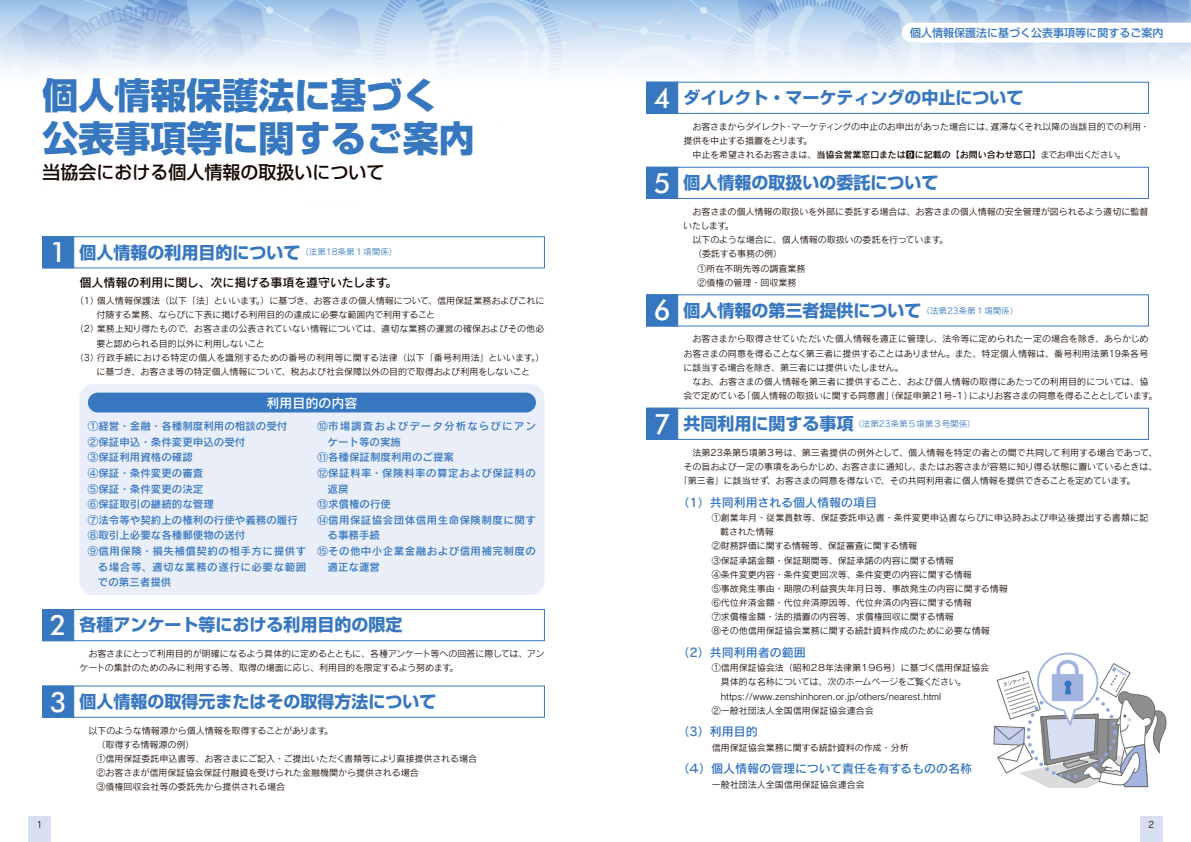
<style>
.page{position:relative;width:1191px;height:842px;background:#fff}
.page>*{position:absolute;margin:0;border:0;box-sizing:border-box;transform-origin:0 0}
.t1{font:800 36px/42.5px "Shin Go Pr 6";color:#3677c0}
.t2{font:500 18px "Shin Go Pr 6";color:#140700}
.t3{font:700 17px "Shin Go Pr 6";color:#3677c0}
.t4{font:13px "Rodin Pro DB";color:#fff}
.t5{font:12px "Rodin Pro DB";color:#3677c0}
.t6{font:12px "Rodin Pro DB";color:#140700}
.t7{font:500 11px "Shin Go Pr 6";color:#3677c0}
.t8{font:10.5px "Rodin Pro DB";color:#3677c0}
.t9{font:10.5px "Rodin Pro DB";letter-spacing:.05em;color:#3677c0}
.t10{font:10.5px "Rodin Pro DB";letter-spacing:.045em;color:#3677c0}
.t11{font:10.5px "Rodin Pro DB";letter-spacing:.055em;color:#3677c0}
.t12{font:10.5px "Rodin Pro DB";letter-spacing:.105em;color:#3677c0}
.t13{font:9px/14.2px "Rodin Pro M";color:#140700}
.t14{font:9px "Rodin Pro M";letter-spacing:.02em;color:#140700}
.t15{font:8.5px "Rodin Pro M";color:#3677c0}
.s1{font-family:"Futura BT";font-weight:500;font-size:28px;color:#fff}
.s2{font-family:"Rodin Pro DB"}
.s3{font-family:"Shin Go Pr 6";font-weight:700;font-size:17px}
</style>
<div class="page">
<svg style="left:0;top:0;width:1191px;height:91px"></svg>
<div style="left:79px;top:384px;width:465px;height:211px;background:#eaeef8;border-radius:14px"></div>
<div style="left:42px;top:236px;width:503px;height:32px;border:1px solid #3677c0"></div>
<div style="left:42px;top:236px;width:32px;height:32px;background:#3677c0;border:1px solid #3677c0"></div>
<div style="left:646px;top:82px;width:502px;height:32px;border:1px solid #3677c0"></div>
<div style="left:646px;top:82px;width:32px;height:32px;background:#3677c0;border:1px solid #3677c0"></div>
<div style="left:646px;top:167px;width:502px;height:32px;border:1px solid #3677c0"></div>
<div style="left:646px;top:167px;width:32px;height:32px;background:#3677c0;border:1px solid #3677c0"></div>
<div style="left:646px;top:294px;width:32px;height:32px;background:#3677c0;border:1px solid #3677c0"></div>
<div style="left:646px;top:408px;width:502px;height:32px;border:1px solid #3677c0"></div>
<div style="left:646px;top:408px;width:32px;height:32px;background:#3677c0;border:1px solid #3677c0"></div>
<div style="left:42px;top:609px;width:503px;height:32px;border:1px solid #3677c0"></div>
<div style="left:42px;top:609px;width:32px;height:32px;background:#3677c0;border:1px solid #3677c0"></div>
<div style="left:42px;top:686px;width:32px;height:31px;background:#3677c0;border:1px solid #3677c0"></div>
<div style="left:88px;top:393px;width:448px;height:19px;background:#3677c0;border-radius:10px"></div>
<img style="left:19px;top:54px;width:478px;height:37px">
<img style="left:34px;top:69px;width:449px;height:22px">
<svg style="left:993px;top:652px;width:174px;height:136px"></svg>
<div style="left:28px;top:816px;width:23px;height:26px;background:#d9dff3"></div>
<div style="left:1140px;top:816px;width:22px;height:26px;background:#d9dff3"></div>
<h1 class="t1" style="left:43px;top:74px;width:433px">個人情報保護法に基づく公表事項等に関するご案内</h1>
<h2 class="t2" style="left:43px;top:157px;width:343px">当協会における個人情報の取扱いについて</h2>
<h3 class="t3" style="left:50px;top:239px;width:349px"><span class="s1">1</span> 個人情報の利用目的について<sup>（法第18条第１項関係）</sup></h3>
<h3 class="t6" style="left:79px;top:274px;width:319px">個人情報の利用に関し、次に掲げる事項を遵守いたします。</h3>
<p class="t13" style="left:75px;top:293px;width:471px">（1）個人情報保護法（以下「法」といいます。）に基づき、お客さまの個人情報について、信用保証業務およびこれに</p>
<p class="t13" style="left:96px;top:307px;width:340px">付随する業務、ならびに下表に掲げる利用目的の達成に必要な範囲内で利用すること</p>
<p class="t13" style="left:75px;top:322px;width:471px">（2）業務上知り得たもので、お客さまの公表されていない情報については、適切な業務の運営の確保およびその他必</p>
<p class="t13" style="left:96px;top:336px;width:170px">要と認められる目的以外に利用しないこと</p>
<p class="t14" style="left:75px;top:352px;width:471px">（3）行政手続における特定の個人を識別するための番号の利用等に関する法律（以下「番号利用法」といいます。）</p>
<p class="t13" style="left:96px;top:364px;width:435px">に基づき、お客さま等の特定個人情報について、税および社会保障以外の目的で取得および利用をしないこと</p>
<h3 class="t4" style="left:266px;top:394px;width:92px">利用目的の内容</h3>
<p class="t8" style="left:88px;top:419px;width:201px">①経営・金融・各種制度利用の相談の受付</p>
<p class="t8" style="left:88px;top:435px;width:159px">②保証申込・条件変更申込の受付</p>
<p class="t8" style="left:88px;top:450px;width:106px">③保証利用資格の確認</p>
<p class="t8" style="left:88px;top:466px;width:117px">④保証・条件変更の審査</p>
<p class="t8" style="left:88px;top:482px;width:117px">⑤保証・条件変更の決定</p>
<p class="t8" style="left:88px;top:497px;width:127px">⑥保証取引の継続的な管理</p>
<p class="t8" style="left:88px;top:513px;width:211px">⑦法令等や契約上の権利の行使や義務の履行</p>
<p class="t8" style="left:88px;top:528px;width:159px">⑧取引上必要な各種郵便物の送付</p>
<p class="t9" style="left:88px;top:544px;width:220px">⑨信用保険・損失補償契約の相手方に提供す</p>
<p class="t11" style="left:98px;top:560px;width:210px">る場合等、適切な業務の遂行に必要な範囲</p>
<p class="t8" style="left:98px;top:575px;width:75px">での第三者提供</p>
<p class="t12" style="left:317px;top:419px;width:220px">⑩市場調査およびデータ分析ならびにアン</p>
<p class="t8" style="left:327px;top:435px;width:75px">ケート等の実施</p>
<p class="t8" style="left:317px;top:450px;width:138px">⑪各種保証制度利用のご提案</p>
<p class="t9" style="left:317px;top:466px;width:220px">⑫保証料率・保険料率の算定および保証料の</p>
<p class="t8" style="left:327px;top:482px;width:22px">返戻</p>
<p class="t8" style="left:317px;top:497px;width:75px">⑬求償権の行使</p>
<p class="t10" style="left:317px;top:513px;width:220px">⑭信用保証協会団体信用生命保険制度に関す</p>
<p class="t8" style="left:327px;top:528px;width:54px">る事務手続</p>
<p class="t10" style="left:317px;top:544px;width:220px">⑮その他中小企業金融および信用補完制度の</p>
<p class="t8" style="left:327px;top:560px;width:54px">適正な運営</p>
<h3 class="t3" style="left:50px;top:611px;width:354px"><span class="s1">2</span> 各種アンケート等における利用目的の限定</h3>
<p class="t13" style="left:79px;top:646px;width:466px">　お客さまにとって利用目的が明確になるよう具体的に定めるとともに、各種アンケート等への回答に際しては、アンケートの集計のためのみに利用する等、取得の場面に応じ、利用目的を限定するよう努めます。</p>
<h3 class="t3" style="left:50px;top:688px;width:388px"><span class="s1">3</span> 個人情報の取得元またはその取得方法について</h3>
<p class="t13" style="left:96px;top:723px;width:382px;text-indent:-17px">　以下のような情報源から個人情報を取得することがあります。<br>（取得する情報源の例）<br>①信用保証委託申込書等、お客さまにご記入・ご提出いただく書類等により直接提供される場合②お客さまが信用保証協会保証付融資を受けられた金融機関から提供される場合<br>③債権回収会社等の委託先から提供される場合</p>
<p class="t7" style="left:910px;top:24px;width:254px">個人情報保護法に基づく公表事項等に関するご案内</p>
<h3 class="t3" style="left:653px;top:84px;width:371px"><span class="s1">4</span> ダイレクト・マーケティングの中止について</h3>
<p class="t13" style="left:683px;top:119px;width:467px">　お客さまからダイレクト・マーケティングの中止のお申出があった場合には、遅滞なくそれ以降の当該目的での利用・提供を中止する措置をとります。<br>　中止を希望されるお客さまは、<span class="s2">当協会営業窓口または9に記載の【お問い合わせ窓口】</span>までお申出ください。</p>
<h3 class="t3" style="left:653px;top:169px;width:286px"><span class="s1">5</span> 個人情報の取扱いの委託について</h3>
<p class="t13" style="left:683px;top:204px;width:466px">　お客さまの個人情報の取扱いを外部に委託する場合は、お客さまの個人情報の安全管理が図られるよう適切に監督</p>
<p class="t13" style="left:683px;top:218px;width:52px">いたします。</p>
<p class="t13" style="left:683px;top:232px;width:266px">　以下のような場合に、個人情報の取扱いの委託を行っています。</p>
<p class="t13" style="left:693px;top:247px;width:91px">（委託する事務の例）</p>
<p class="t13" style="left:697px;top:261px;width:109px">①所在不明先等の調査業務</p>
<p class="t13" style="left:697px;top:275px;width:100px">②債権の管理・回収業務</p>
<h3 class="t3" style="left:653px;top:297px;width:366px"><span class="s1">6</span> 個人情報の第三者提供について<sup>（法第23条第１項関係）</sup></h3>
<p class="t13" style="left:683px;top:332px;width:475px">　お客さまから取得させていただいた個人情報を適正に管理し、法令等に定められた一定の場合を除き、あらかじめお客さまの同意を得ることなく第三者に提供することはありません。また、特定個人情報は、番号利用法第19条各号に該当する場合を除き、第三者には提供いたしません。<br>　なお、お客さまの個人情報を第三者に提供すること、および個人情報の取得にあたっての利用目的については、協会で定めている「個人情報の取扱いに関する同意書」（保証申第21号-１）によりお客さまの同意を得ることとしています。</p>
<p class="t15" style="left:653px;top:418px;width:323px"><span class="s1">7</span> <span class="s3">共同利用に関する事項</span>（法第23条第５項第３号関係）</p>
<p class="t13" style="left:683px;top:445px;width:475px">　法第23条第５項第３号は、第三者提供の例外として、個人情報を特定の者との間で共同して利用する場合であって、</p>
<p class="t13" style="left:683px;top:459px;width:475px">その旨および一定の事項をあらかじめ、お客さまに通知し、またはお客さまが容易に知り得る状態に置いているときは、</p>
<p class="t13" style="left:679px;top:473px;width:458px">「第三者」に該当せず、お客さまの同意を得ないで、その共同利用者に個人情報を提供できることを定めています。</p>
<h3 class="t5" style="left:677px;top:494px;width:201px">（1）共同利用される個人情報の項目</h3>
<p class="t13" style="left:711px;top:510px;width:438px">①創業年月・従業員数等、保証委託申込書・条件変更申込書ならびに申込時および申込後提出する書類に記</p>
<p class="t13" style="left:720px;top:524px;width:55px">載された情報</p>
<p class="t13" style="left:711px;top:539px;width:207px">②財務評価に関する情報等、保証審査に関する情報</p>
<p class="t13" style="left:711px;top:553px;width:244px">③保証承諾金額・保証期間等、保証承諾の内容に関する情報</p>
<p class="t13" style="left:711px;top:567px;width:262px">④条件変更内容・条件変更回次等、条件変更の内容に関する情報</p>
<p class="t13" style="left:711px;top:581px;width:298px">⑤事故発生事由・期限の利益喪失年月日等、事故発生の内容に関する情報</p>
<p class="t13" style="left:711px;top:595px;width:262px">⑥代位弁済金額・代位弁済原因等、代位弁済の内容に関する情報</p>
<p class="t13" style="left:711px;top:609px;width:244px">⑦求償権金額・法的措置の内容等、求償権回収に関する情報</p>
<p class="t13" style="left:711px;top:624px;width:280px">⑧その他信用保証協会業務に関する統計資料作成のために必要な情報</p>
<h3 class="t5" style="left:677px;top:644px;width:130px">（2）共同利用者の範囲</h3>
<p class="t13" style="left:711px;top:660px;width:279px">①信用保証協会法（昭和２８年法律第１９６号）に基づく信用保証協会　具体的な名称については、次のホームページをご覧ください。　https://www.zenshinhoren.or.jp/others/nearest.html<br>②一般社団法人全国信用保証協会連合会</p>
<h3 class="t5" style="left:677px;top:724px;width:82px">（3）利用目的</h3>
<p class="t13" style="left:711px;top:740px;width:199px">信用保証協会業務に関する統計資料の作成・分析</p>
<h3 class="t5" style="left:677px;top:761px;width:296px">（４）個人情報の管理について責任を有するものの名称</h3>
<p class="t13" style="left:711px;top:777px;width:154px">一般社団法人全国信用保証協会連合会</p>
<p class="t13" style="left:37px;top:817px;width:8px">1</p>
<p class="t13" style="left:1148px;top:817px;width:8px">2</p>
</div>
